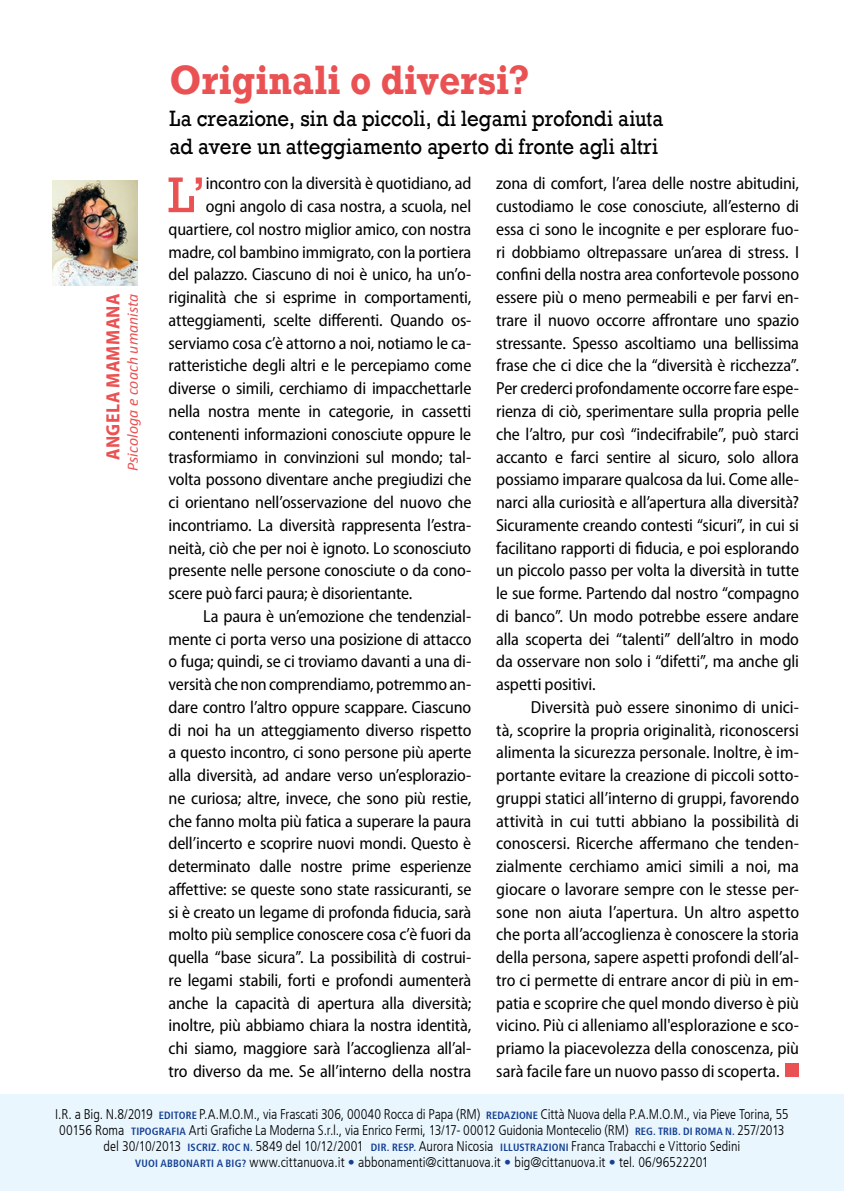
<style>
.page{position:relative;width:844px;height:1191px;background:#fff}
.page>*{position:absolute;margin:0;border:0;box-sizing:border-box;transform-origin:0 0}
.t1{font:50.93px "Rockwell";color:#ea5153}
.t2{font:700 38.5px "Rockwell";letter-spacing:.005em;color:#ea5153;scale:.9 1}
.t3{font:22.75px/27.3px "Rockwell";color:#000;scale:.9 1}
.t4{font:700 semi-condensed 19.25px "Myriad Pro";letter-spacing:.02em;color:#ea5153}
.t5{font:semi-condensed 17.5px/22.8px "Myriad Pro";letter-spacing:-.01em;color:#000;text-align:justify}
.t6{font:italic 15.75px "Calibri";letter-spacing:.005em;color:#ea5153}
.t7{font:300 condensed 14px/15.8px "Frutiger";letter-spacing:-.005em;color:#000;text-align:center}
.s1{font-weight:700;font-size:10.5px;color:#164194}
.s2{font-weight:700;color:#164194}
</style>
<div class="page">
<div style="left:0;top:1094px;width:843px;height:97px;background:#eaf6fe"></div>
<div style="left:785px;top:1063px;width:13px;height:14px;background:#ea5153"></div>
<img style="left:52px;top:181px;width:86px;height:105px">
<p class="t4" style="left:101px;top:460px;width:168px;rotate:-90deg">ANGELA MAMMANA</p>
<p class="t6" style="left:122px;top:471px;width:179px;rotate:-90deg">Psicologa e coach umanista</p>
<h2 class="t2" style="left:169px;top:55px;width:401px">Originali o diversi?</h2>
<h3 class="t3" style="left:169px;top:105px;width:550px">La creazione, sin da piccoli, di legami profondi aiuta ad avere un atteggiamento aperto di fronte agli altri</h3>
<h1 class="t1" style="left:168px;top:166px;width:40px">L’</h1>
<p class="t5" style="left:206px;top:172px;width:267px">incontro con la diversità è quotidiano, ad</p>
<p class="t5" style="left:206px;top:195px;width:267px">ogni angolo di casa nostra, a scuola, nel</p>
<p class="t5" style="left:168px;top:217px;width:304px">quartiere, col nostro miglior amico, con nostra</p>
<p class="t5" style="left:168px;top:240px;width:304px">madre, col bambino immigrato, con la portiera</p>
<p class="t5" style="left:168px;top:263px;width:304px">del palazzo. Ciascuno di noi è unico, ha un’o-</p>
<p class="t5" style="left:168px;top:286px;width:304px">riginalità che si esprime in comportamenti,</p>
<p class="t5" style="left:168px;top:308px;width:304px">atteggiamenti, scelte differenti. Quando os-</p>
<p class="t5" style="left:168px;top:331px;width:304px">serviamo cosa c’è attorno a noi, notiamo le ca-</p>
<p class="t5" style="left:168px;top:354px;width:304px">ratteristiche degli altri e le percepiamo come</p>
<p class="t5" style="left:168px;top:377px;width:304px">diverse o simili, cerchiamo di impacchettarle</p>
<p class="t5" style="left:168px;top:399px;width:304px">nella nostra mente in categorie, in cassetti</p>
<p class="t5" style="left:168px;top:422px;width:304px">contenenti informazioni conosciute oppure le</p>
<p class="t5" style="left:168px;top:445px;width:304px">trasformiamo in convinzioni sul mondo; tal-</p>
<p class="t5" style="left:168px;top:468px;width:304px">volta possono diventare anche pregiudizi che</p>
<p class="t5" style="left:168px;top:490px;width:304px">ci orientano nell’osservazione del nuovo che</p>
<p class="t5" style="left:168px;top:513px;width:304px">incontriamo. La diversità rappresenta l’estra-</p>
<p class="t5" style="left:168px;top:536px;width:304px">neità, ciò che per noi è ignoto. Lo sconosciuto</p>
<p class="t5" style="left:168px;top:559px;width:304px">presente nelle persone conosciute o da cono-</p>
<p class="t5" style="left:168px;top:581px;width:245px">scere può farci paura; è disorientante.</p>
<p class="t5" style="left:203px;top:604px;width:269px">La paura è un’emozione che tendenzial-</p>
<p class="t5" style="left:168px;top:627px;width:304px">mente ci porta verso una posizione di attacco</p>
<p class="t5" style="left:168px;top:650px;width:304px">o fuga; quindi, se ci troviamo davanti a una di-</p>
<p class="t5" style="left:168px;top:672px;width:304px">versità che non comprendiamo, potremmo an-</p>
<p class="t5" style="left:168px;top:695px;width:304px">dare contro l’altro oppure scappare. Ciascuno</p>
<p class="t5" style="left:168px;top:718px;width:304px">di noi ha un atteggiamento diverso rispetto</p>
<p class="t5" style="left:168px;top:741px;width:304px">a questo incontro, ci sono persone più aperte</p>
<p class="t5" style="left:168px;top:763px;width:304px">alla diversità, ad andare verso un’esplorazio-</p>
<p class="t5" style="left:168px;top:786px;width:304px">ne curiosa; altre, invece, che sono più restie,</p>
<p class="t5" style="left:168px;top:809px;width:304px">che fanno molta più fatica a superare la paura</p>
<p class="t5" style="left:168px;top:832px;width:304px">dell’incerto e scoprire nuovi mondi. Questo è</p>
<p class="t5" style="left:168px;top:854px;width:304px">determinato dalle nostre prime esperienze</p>
<p class="t5" style="left:168px;top:877px;width:304px">affettive: se queste sono state rassicuranti, se</p>
<p class="t5" style="left:168px;top:900px;width:304px">si è creato un legame di profonda fiducia, sarà</p>
<p class="t5" style="left:168px;top:923px;width:304px">molto più semplice conoscere cosa c’è fuori da</p>
<p class="t5" style="left:168px;top:945px;width:304px">quella “base sicura”. La possibilità di costrui-</p>
<p class="t5" style="left:168px;top:968px;width:304px">re legami stabili, forti e profondi aumenterà</p>
<p class="t5" style="left:168px;top:991px;width:304px">anche la capacità di apertura alla diversità;</p>
<p class="t5" style="left:168px;top:1014px;width:304px">inoltre, più abbiamo chiara la nostra identità,</p>
<p class="t5" style="left:168px;top:1036px;width:304px">chi siamo, maggiore sarà l’accoglienza all’al-</p>
<p class="t5" style="left:168px;top:1059px;width:304px">tro diverso da me. Se all’interno della nostra</p>
<p class="t5" style="left:496px;top:172px;width:304px">zona di comfort, l’area delle nostre abitudini, custodiamo le cose conosciute, all’esterno di essa ci sono le incognite e per esplorare fuo&shy;ri dobbiamo oltrepassare un’area di stress. I confini della nostra area confortevole possono essere più o meno permeabili e per farvi en&shy;trare il nuovo occorre affrontare uno spazio stressante. Spesso ascoltiamo una bellissima frase che ci dice che la “diversità è ricchezza”.<br>Per crederci profondamente occorre fare espe&shy;rienza di ciò, sperimentare sulla propria pelle che l’altro, pur così “indecifrabile”, può starci accanto e farci sentire al sicuro, solo allora possiamo imparare qualcosa da lui. Come alle&shy;narci alla curiosità e all’apertura alla diversità?<br>Sicuramente creando contesti “sicuri”, in cui si facilitano rapporti di fiducia, e poi esplorando un piccolo passo per volta la diversità in tutte le sue forme. Partendo dal nostro “compagno di banco”. Un modo potrebbe essere andare alla scoperta dei “talenti” dell’altro in modo da osservare non solo i “difetti”, ma anche gli aspetti positivi.</p>
<p class="t5" style="left:496px;top:695px;width:304px;text-indent:35px">Diversità può essere sinonimo di unici&shy;tà, scoprire la propria originalità, riconoscersi alimenta la sicurezza personale. Inoltre, è im&shy;portante evitare la creazione di piccoli sotto&shy;gruppi statici all’interno di gruppi, favorendo attività in cui tutti abbiano la possibilità di conoscersi. Ricerche affermano che tenden&shy;zialmente cerchiamo amici simili a noi, ma giocare o lavorare sempre con le stesse per&shy;sone non aiuta l’apertura. Un altro aspetto che porta all’accoglienza è conoscere la storia della persona, sapere aspetti profondi dell’al&shy;tro ci permette di entrare ancor di più in em&shy;patia e scoprire che quel mondo diverso è più vicino. Più ci alleniamo all'esplorazione e sco&shy;priamo la piacevolezza della conoscenza, più sarà facile fare un nuovo passo di scoperta.</p>
<p class="t7" style="left:55px;top:1106px;width:734px">I.R. a Big. N.8/2019 <span class="s1">EDITORE</span> P.A.M.O.M., via Frascati 306, 00040 Rocca di Papa (RM) <span class="s1">REDAZIONE</span> Città Nuova della P.A.M.O.M., via Pieve Torina, 55<br>00156 Roma <span class="s1">TIPOGRAFIA</span> Arti Grafiche La Moderna S.r.l., via Enrico Fermi, 13/17- 00012 Guidonia Montecelio (RM) <span class="s1">REG. TRIB. DI ROMA N.</span> 257/2013 del 30/10/2013 <span class="s1">ISCRIZ. ROC N.</span> 5849 del 10/12/2001 <span class="s1">DIR. RESP.</span> Aurora Nicosia <span class="s1">ILLUSTRAZIONI</span> Franca Trabacchi e Vittorio Sedini<br><span class="s1">VUOI ABBONARTI A BIG?</span> www.cittanuova.it <span class="s2">•</span> abbonamenti@cittanuova.it <span class="s2">•</span> big@cittanuova.it <span class="s2">•</span> tel. 06/96522201</p>
</div>
